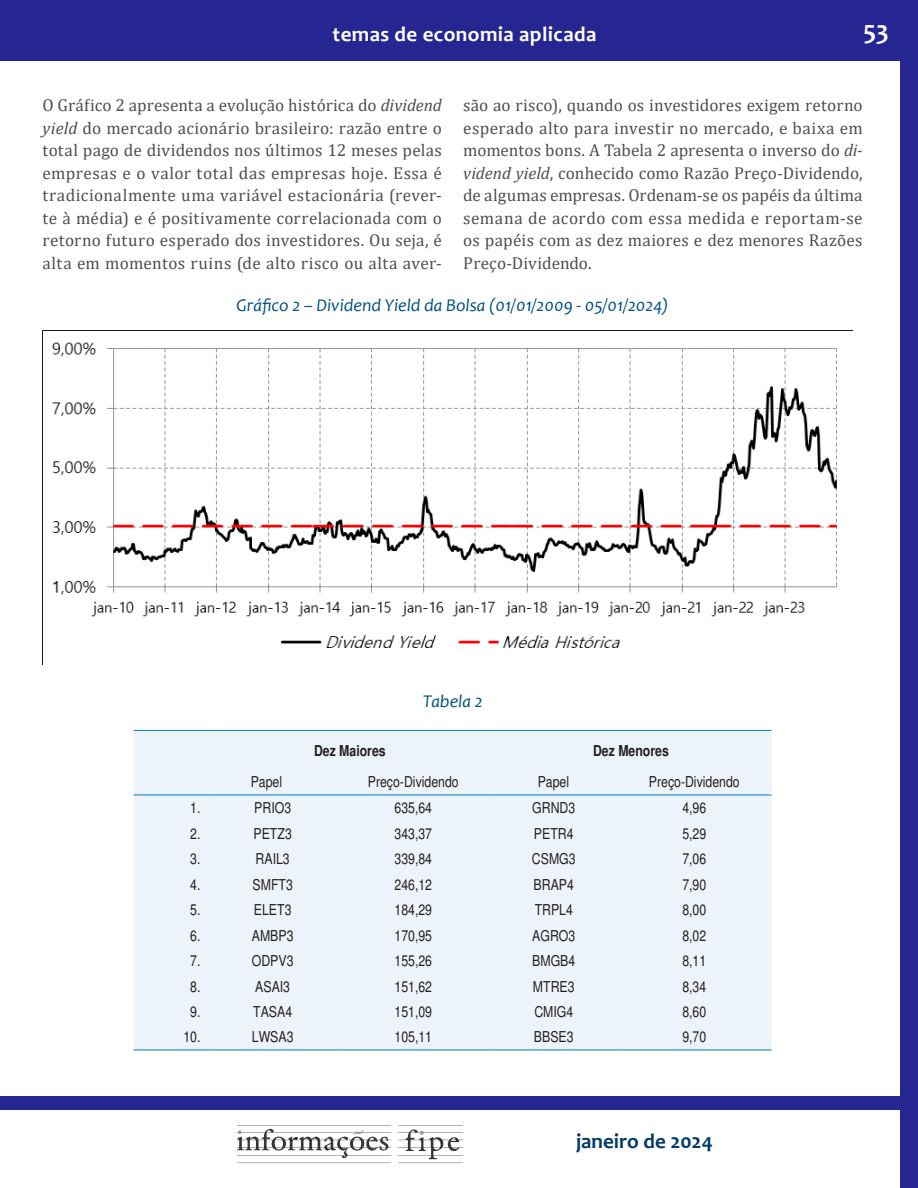
<style>
.page{position:relative;width:918px;height:1188px;background:#fff}
.page>*{position:absolute;margin:0;border:0;box-sizing:border-box;transform-origin:0 0}
.t1{font:700 27px "Candara";color:#fff}
.t2{font:700 21px "Candara";letter-spacing:.02em;color:#fff}
.t3{font:700 21px "Candara";color:#003b68}
.t4{font:italic 18px "Candara";color:#005187}
.t5{font:17.25px/22.5px "Cambria";letter-spacing:.015em;color:#4e4f50;text-align:justify}
.t6{font:condensed 15px "Helvetica";color:#231f20}
.t7{font:700 condensed 15px "Helvetica";color:#231f20}
.s1{font-style:italic}
</style>
<div class="page">
<div style="left:900px;top:0;width:18px;height:1188px;background:#262693"></div>
<div style="left:0;top:0;width:918px;height:61px;background:#262693"></div>
<img style="left:238px;top:1128px;width:225px;height:36px">
<div style="left:0;top:1097px;width:918px;height:13px;background:#262693"></div>
<img style="left:52px;top:342px;width:785px;height:306px">
<div style="left:134px;top:731px;width:638px;height:319px;background:#edf3fa"></div>
<hr style="left:134px;top:730px;width:75px;height:1px;background:#007bb6">
<hr style="left:209px;top:730px;width:127px;height:1px;background:#007bb6">
<hr style="left:336px;top:730px;width:154px;height:1px;background:#007bb6">
<hr style="left:490px;top:730px;width:127px;height:1px;background:#007bb6">
<hr style="left:617px;top:730px;width:155px;height:1px;background:#007bb6">
<hr style="left:134px;top:795px;width:75px;height:1px;background:#007bb6">
<hr style="left:209px;top:795px;width:127px;height:1px;background:#007bb6">
<hr style="left:336px;top:795px;width:154px;height:1px;background:#007bb6">
<hr style="left:490px;top:795px;width:127px;height:1px;background:#007bb6">
<hr style="left:617px;top:795px;width:155px;height:1px;background:#007bb6">
<hr style="left:134px;top:1050px;width:75px;height:1px;background:#007bb6">
<hr style="left:209px;top:1050px;width:127px;height:1px;background:#007bb6">
<hr style="left:336px;top:1050px;width:154px;height:1px;background:#007bb6">
<hr style="left:490px;top:1050px;width:127px;height:1px;background:#007bb6">
<hr style="left:617px;top:1050px;width:155px;height:1px;background:#007bb6">
<p class="t2" style="left:333px;top:21px;width:265px">temas de economia aplicada</p>
<h1 class="t1" style="left:863px;top:13px;width:27px">53</h1>
<p class="t5" style="left:43px;top:94px;width:401px">O Gráfico 2 apresenta a evolução histórica do <span class="s1">dividend yield</span> do mercado acionário brasileiro: razão entre o total pago de dividendos nos últimos 12 meses pelas empresas e o valor total das empresas hoje. Essa é tradicionalmente uma variável estacionária (rever&shy;te à média) e é positivamente correlacionada com o retorno futuro esperado dos investidores. Ou seja, é alta em momentos ruins (de alto risco ou alta aver-</p>
<p class="t5" style="left:463px;top:94px;width:401px">são ao risco), quando os investidores exigem retorno esperado alto para investir no mercado, e baixa em momentos bons. A Tabela 2 apresenta o inverso do <span class="s1">di&shy;vidend yield</span>, conhecido como Razão Preço-Dividendo, de algumas empresas. Ordenam-se os papéis da última semana de acordo com essa medida e reportam-se os papéis com as dez maiores e dez menores Razões Preço-Dividendo.</p>
<p class="t4" style="left:237px;top:294px;width:434px">Gráfico 2 – Dividend Yield da Bolsa (01/01/2009 - 05/01/2024)</p>
<p class="t4" style="left:423px;top:690px;width:61px">Tabela 2</p>
<p class="t7" style="left:314px;top:741px;width:73px">Dez Maiores</p>
<p class="t7" style="left:593px;top:741px;width:77px">Dez Menores</p>
<p class="t6" style="left:251px;top:773px;width:33px">Papel</p>
<p class="t6" style="left:368px;top:773px;width:92px">Preço-Dividendo</p>
<p class="t6" style="left:538px;top:773px;width:33px">Papel</p>
<p class="t6" style="left:649px;top:773px;width:92px">Preço-Dividendo</p>
<p class="t6" style="left:190px;top:799px;width:12px">1.</p>
<p class="t6" style="left:254px;top:799px;width:38px">PRIO3</p>
<p class="t6" style="left:394px;top:799px;width:39px">635,64</p>
<p class="t6" style="left:532px;top:799px;width:45px">GRND3</p>
<p class="t6" style="left:682px;top:799px;width:25px">4,96</p>
<p class="t6" style="left:190px;top:825px;width:12px">2.</p>
<p class="t6" style="left:254px;top:825px;width:40px">PETZ3</p>
<p class="t6" style="left:394px;top:825px;width:39px">343,37</p>
<p class="t6" style="left:534px;top:825px;width:41px">PETR4</p>
<p class="t6" style="left:682px;top:825px;width:25px">5,29</p>
<p class="t6" style="left:190px;top:850px;width:12px">3.</p>
<p class="t6" style="left:256px;top:850px;width:36px">RAIL3</p>
<p class="t6" style="left:394px;top:850px;width:39px">339,84</p>
<p class="t6" style="left:532px;top:850px;width:45px">CSMG3</p>
<p class="t6" style="left:682px;top:850px;width:25px">7,06</p>
<p class="t6" style="left:190px;top:876px;width:12px">4.</p>
<p class="t6" style="left:253px;top:876px;width:42px">SMFT3</p>
<p class="t6" style="left:394px;top:876px;width:39px">246,12</p>
<p class="t6" style="left:534px;top:876px;width:42px">BRAP4</p>
<p class="t6" style="left:682px;top:876px;width:25px">7,90</p>
<p class="t6" style="left:190px;top:901px;width:12px">5.</p>
<p class="t6" style="left:254px;top:901px;width:39px">ELET3</p>
<p class="t6" style="left:394px;top:901px;width:39px">184,29</p>
<p class="t6" style="left:535px;top:901px;width:40px">TRPL4</p>
<p class="t6" style="left:682px;top:901px;width:25px">8,00</p>
<p class="t6" style="left:190px;top:927px;width:12px">6.</p>
<p class="t6" style="left:252px;top:927px;width:43px">AMBP3</p>
<p class="t6" style="left:394px;top:927px;width:39px">170,95</p>
<p class="t6" style="left:532px;top:927px;width:45px">AGRO3</p>
<p class="t6" style="left:682px;top:927px;width:25px">8,02</p>
<p class="t6" style="left:190px;top:952px;width:12px">7.</p>
<p class="t6" style="left:252px;top:952px;width:43px">ODPV3</p>
<p class="t6" style="left:394px;top:952px;width:39px">155,26</p>
<p class="t6" style="left:532px;top:952px;width:45px">BMGB4</p>
<p class="t6" style="left:682px;top:952px;width:25px">8,11</p>
<p class="t6" style="left:190px;top:978px;width:12px">8.</p>
<p class="t6" style="left:255px;top:978px;width:36px">ASAI3</p>
<p class="t6" style="left:394px;top:978px;width:39px">151,62</p>
<p class="t6" style="left:533px;top:978px;width:43px">MTRE3</p>
<p class="t6" style="left:682px;top:978px;width:25px">8,34</p>
<p class="t6" style="left:190px;top:1003px;width:12px">9.</p>
<p class="t6" style="left:253px;top:1003px;width:40px">TASA4</p>
<p class="t6" style="left:394px;top:1003px;width:39px">151,09</p>
<p class="t6" style="left:534px;top:1003px;width:40px">CMIG4</p>
<p class="t6" style="left:682px;top:1003px;width:25px">8,60</p>
<p class="t6" style="left:183px;top:1028px;width:19px">10.</p>
<p class="t6" style="left:252px;top:1028px;width:43px">LWSA3</p>
<p class="t6" style="left:394px;top:1028px;width:39px">105,11</p>
<p class="t6" style="left:534px;top:1028px;width:41px">BBSE3</p>
<p class="t6" style="left:682px;top:1028px;width:25px">9,70</p>
<p class="t3" style="left:576px;top:1128px;width:138px">janeiro de 2024</p>
</div>
